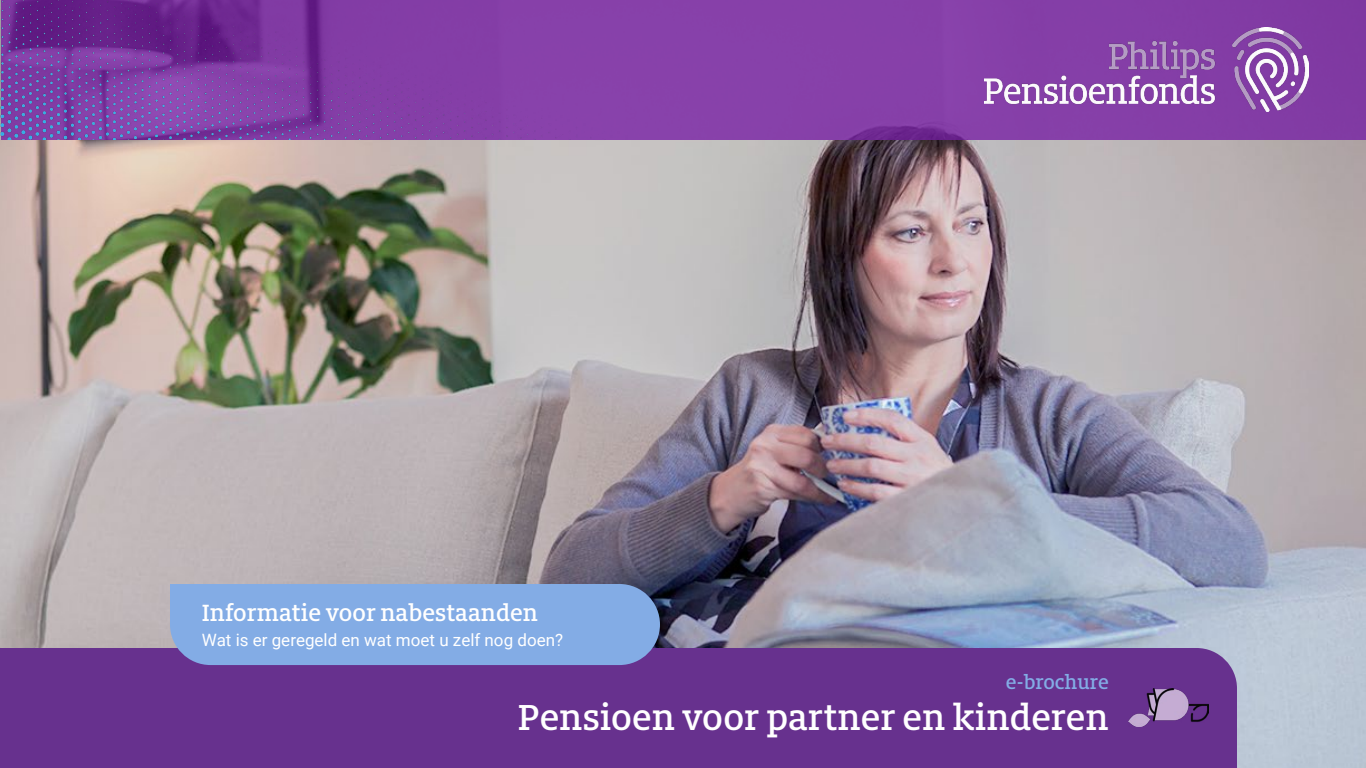
<style>
.page{position:relative;width:1366px;height:768px;background:#fff}
.page>*{position:absolute;margin:0;border:0;box-sizing:border-box;transform-origin:0 0}
.t1{font:500 40px "Milo Slab Pro";color:#fff}
.t2{font:500 26px "Milo Slab Pro";color:#fff}
.t3{font:500 22px "Milo Slab Pro";color:#83ace5}
.t4{font:17px "Roboto";color:#fff}
</style>
<div class="page">
<img style="left:0;top:140px;width:1366px;height:628px">
<div style="left:1px;top:0;width:1365px;height:140px;background:#8740a9"></div>
<div style="left:0;top:648px;width:1237px;height:120px;background:#67318e"></div>
<img style="left:984px;top:27px;width:324px;height:85px">
<img style="left:0;top:0;width:556px;height:140px">
<div style="left:170px;top:584px;width:490px;height:81px;background:#83ace5"></div>
<img style="left:1129px;top:688px;width:80px;height:38px">
<h2 class="t2" style="left:202px;top:597px;width:338px">Informatie voor nabestaanden</h2>
<p class="t4" style="left:202px;top:628px;width:363px">Wat is er geregeld en wat moet u zelf nog doen?</p>
<p class="t3" style="left:1006px;top:669px;width:105px">e-brochure</p>
<h1 class="t1" style="left:518px;top:693px;width:592px">Pensioen voor partner en kinderen</h1>
</div>
